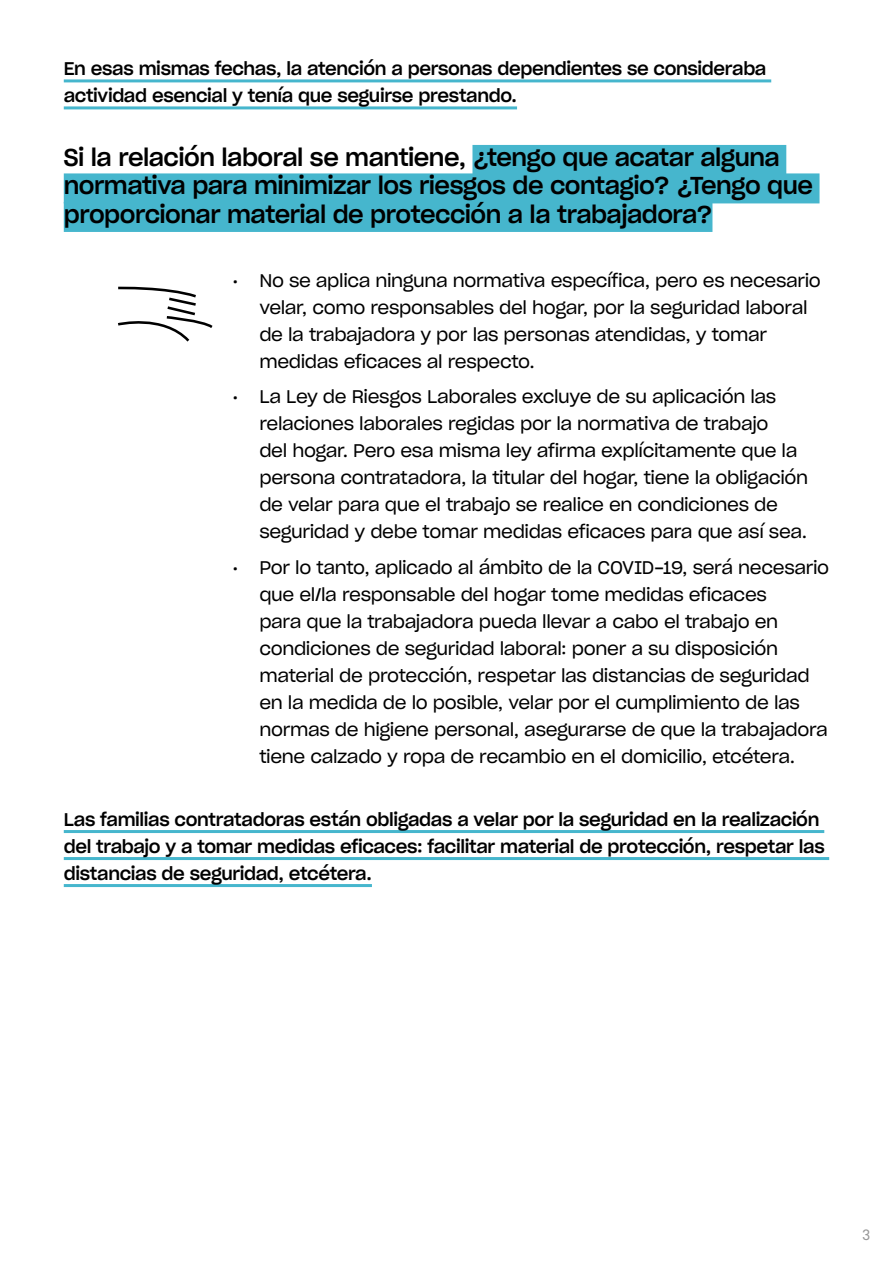
<style>
.page{position:relative;width:893px;height:1263px;background:#fff}
.page>*{position:absolute;margin:0;border:0;box-sizing:border-box;transform-origin:0 0}
.t1{font:24px/28.5px "Sharp Grotesk Medium 20";letter-spacing:-.02em;color:#000}
.t2{font:18px/27px "Sharp Grotesk Book 20";letter-spacing:-.02em;color:#000}
.t3{font:18px/27px "Sharp Grotesk Medium 20";letter-spacing:-.02em;color:#000}
.t4{font:15px "Akkurat";color:#999}
</style>
<div class="page">
<hr style="left:64px;top:79px;width:707px;height:3px;background:#46b6cd">
<hr style="left:64px;top:106px;width:453px;height:3px;background:#46b6cd">
<div style="left:472px;top:145px;width:314px;height:30px;background:#46b6cd"></div>
<div style="left:64px;top:173px;width:755px;height:30px;background:#46b6cd"></div>
<div style="left:64px;top:202px;width:648px;height:30px;background:#46b6cd"></div>
<hr style="left:64px;top:830px;width:760px;height:3px;background:#46b6cd">
<hr style="left:64px;top:857px;width:765px;height:3px;background:#46b6cd">
<hr style="left:64px;top:884px;width:308px;height:3px;background:#46b6cd">
<svg style="left:118px;top:286px;width:95px;height:56px"></svg>
<p class="t3" style="left:64px;top:54px;width:704px">En esas mismas fechas, la atención a personas dependientes se consideraba actividad esencial y tenía que seguirse prestando.</p>
<h1 class="t1" style="left:64px;top:141px;width:751px">Si la relación laboral se mantiene, ¿tengo que acatar alguna normativa para minimizar los riesgos de contagio? ¿Tengo que proporcionar material de protección a la trabajadora?</h1>
<p class="t2" style="left:259px;top:266px;width:563px;text-indent:-27px">• No se aplica ninguna normativa específica, pero es necesario velar, como responsables del hogar, por la seguridad laboral de la trabajadora y por las personas atendidas, y tomar medidas eficaces al respecto.</p>
<p class="t2" style="left:259px;top:382px;width:550px;text-indent:-27px">• La Ley de Riesgos Laborales excluye de su aplicación las relaciones laborales regidas por la normativa de trabajo<br>del hogar. Pero esa misma ley afirma explícitamente que la persona contratadora, la titular del hogar, tiene la obligación de velar para que el trabajo se realice en condiciones de seguridad y debe tomar medidas eficaces para que así sea.</p>
<p class="t2" style="left:259px;top:553px;width:571px;text-indent:-27px">• Por lo tanto, aplicado al ámbito de la COVID-19, será necesario que el/la responsable del hogar tome medidas eficaces<br>para que la trabajadora pueda llevar a cabo el trabajo en condiciones de seguridad laboral: poner a su disposición material de protección, respetar las distancias de seguridad en la medida de lo posible, velar por el cumplimiento de las normas de higiene personal, asegurarse de que la trabajadora tiene calzado y ropa de recambio en el domicilio, etcétera.</p>
<p class="t3" style="left:64px;top:804px;width:762px">Las familias contratadoras están obligadas a velar por la seguridad en la realización del trabajo y a tomar medidas eficaces: facilitar material de protección, respetar las distancias de seguridad, etcétera.</p>
<p class="t4" style="left:862px;top:1226px;width:10px">3</p>
</div>
